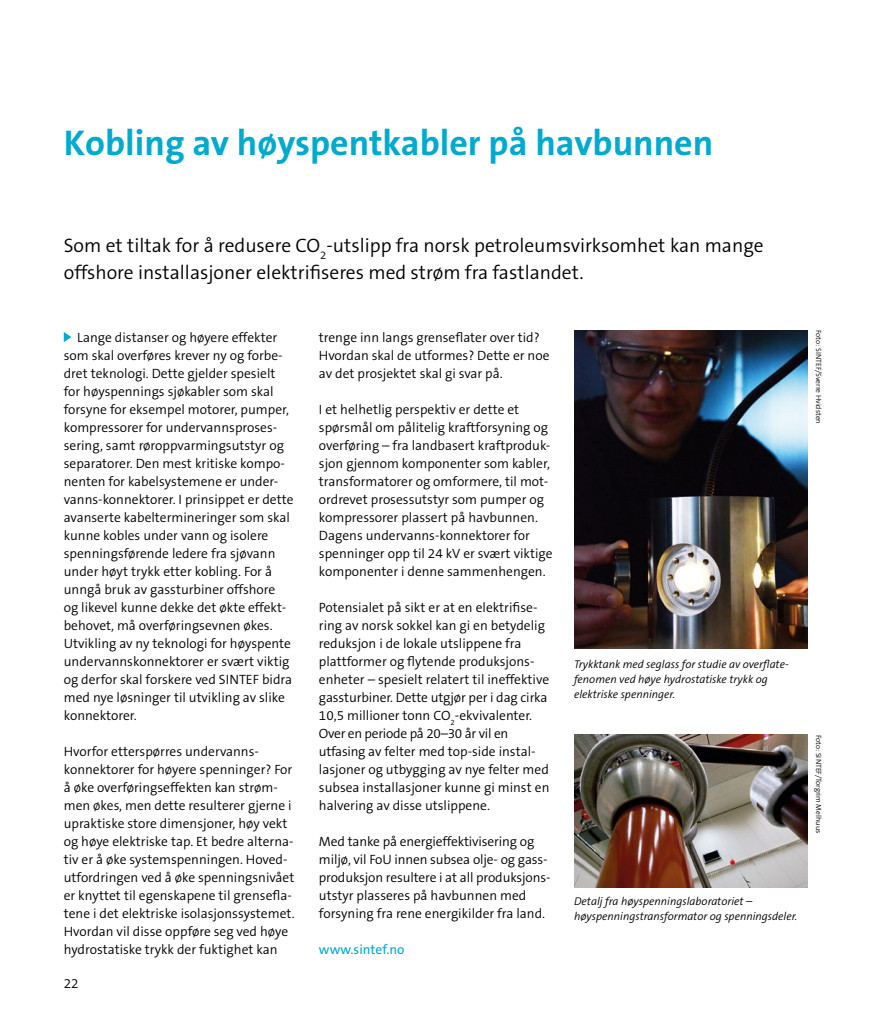
<style>
.page{position:relative;width:893px;height:1021px;background:#fff}
.page>*{position:absolute;margin:0;border:0;box-sizing:border-box;transform-origin:0 0}
.Hovedtittel{font:700 36px "The Sans B7";color:#00aacd}
.Ingress{font:300 19.5px/27px "The Sans B4";color:#000}
.Brødtekst{font:300 13.5px/18px "The Sans B4";color:#000}
.Brødtekst-2{font:13.5px "The Sans B5 Plain";color:#00aacd}
.Brødtekst-3{font:italic 300 11.25px/15px "The Sans B4";color:#000}
.Brødtekst-4{font:300 7.5px "The Sans B4";color:#000}
</style>
<div class="page">
<svg style="left:64px;top:332px;width:7px;height:10px"></svg>
<hr style="left:892px;top:330px;width:1px;height:557px;background:#020213">
<img style="left:574px;top:330px;width:234px;height:318px">
<img style="left:574px;top:734px;width:234px;height:153px">
<p class="Hovedtittel" style="left:64px;top:123px;width:651px">Kobling av høyspentkabler på havbunnen</p>
<p class="Ingress" style="left:64px;top:233px;width:701px">Som et tiltak for å redusere CO<sub>2</sub>-utslipp fra norsk petroleumsvirksomhet kan mange offshore installasjoner elektrifiseres med strøm fra fastlandet.</p>
<p class="Brødtekst" style="left:64px;top:329px;width:231px;text-indent:14px">Lange distanser og høyere effekter som skal overføres krever ny og forbe&shy;dret teknologi. Dette gjelder spesielt for høyspennings sjøkabler som skal forsyne for eksempel motorer, pumper, kompressorer for undervannsproses&shy;sering, samt røroppvarmingsutstyr og separatorer. Den mest kritiske kompo&shy;nenten for kabelsystemene er under&shy;vanns-konnektorer. I prinsippet er dette avanserte kabeltermineringer som skal kunne kobles under vann og isolere spenningsførende ledere fra sjøvann under høyt trykk etter kobling. For å unngå bruk av gassturbiner offshore<br>og likevel kunne dekke det økte effekt&shy;behovet, må overføringsevnen økes.<br>Utvikling av ny teknologi for høyspente undervannskonnektorer er svært viktig og derfor skal forskere ved SINTEF bidra med nye løsninger til utvikling av slike konnektorer.</p>
<p class="Brødtekst" style="left:64px;top:743px;width:232px">Hvorfor etterspørres undervanns&shy;konnektorer for høyere spenninger? For å øke overføringseffekten kan strøm&shy;men økes, men dette resulterer gjerne i upraktiske store dimensjoner, høy vekt og høye elektriske tap. Et bedre alterna&shy;tiv er å øke systemspenningen. Hoved&shy;utfordringen ved å øke spenningsnivået er knyttet til egenskapene til grensefla&shy;tene i det elektriske isolasjonssystemet.<br>Hvordan vil disse oppføre seg ved høye hydrostatiske trykk der fuktighet kan</p>
<p class="Brødtekst" style="left:64px;top:975px;width:16px">22</p>
<p class="Brødtekst" style="left:319px;top:329px;width:232px">trenge inn langs grenseflater over tid?<br>Hvordan skal de utformes? Dette er noe av det prosjektet skal gi svar på.</p>
<p class="Brødtekst" style="left:319px;top:401px;width:235px">I et helhetlig perspektiv er dette et spørsmål om pålitelig kraftforsyning og overføring – fra landbasert kraftproduk&shy;sjon gjennom komponenter som kabler, transformatorer og omformere, til mot&shy;ordrevet prosessutstyr som pumper og kompressorer plassert på havbunnen.<br>Dagens undervanns-konnektorer for spenninger opp til 24 kV er svært viktige komponenter i denne sammenhengen.</p>
<p class="Brødtekst" style="left:319px;top:599px;width:232px">Potensialet på sikt er at en elektrifise&shy;ring av norsk sokkel kan gi en betydelig reduksjon i de lokale utslippene fra plattformer og flytende produksjons&shy;enheter – spesielt relatert til ineffektive gassturbiner. Dette utgjør per i dag cirka 10,5 millioner tonn CO<sub>2</sub>-ekvivalenter.<br>Over en periode på 20–30 år vil en utfasing av felter med top-side instal&shy;lasjoner og utbygging av nye felter med subsea installasjoner kunne gi minst en halvering av disse utslippene.</p>
<p class="Brødtekst" style="left:319px;top:833px;width:233px">Med tanke på energieffektivisering og miljø, vil FoU innen subsea olje- og gass&shy;produksjon resultere i at all produksjons&shy;utstyr plasseres på havbunnen med forsyning fra rene energikilder fra land.</p>
<p class="Brødtekst-2" style="left:319px;top:942px;width:87px">www.sintef.no</p>
<p class="Brødtekst-4" style="left:823px;top:330px;width:95px;rotate:90deg">Foto: SINTEF/Sverre Hvidsten</p>
<p class="Brødtekst-3" style="left:574px;top:657px;width:216px">Trykktank med seglass for studie av overflate&shy;fenomen ved høye hydrostatiske trykk og elektriske spenninger.</p>
<p class="Brødtekst-4" style="left:823px;top:734px;width:100px;rotate:90deg">Foto: SINTEF/Torgrim Melhuus</p>
<p class="Brødtekst-3" style="left:574px;top:894px;width:225px">Detalj fra høyspenningslaboratoriet – høyspenningstransformator og spenningsdeler.</p>
</div>
